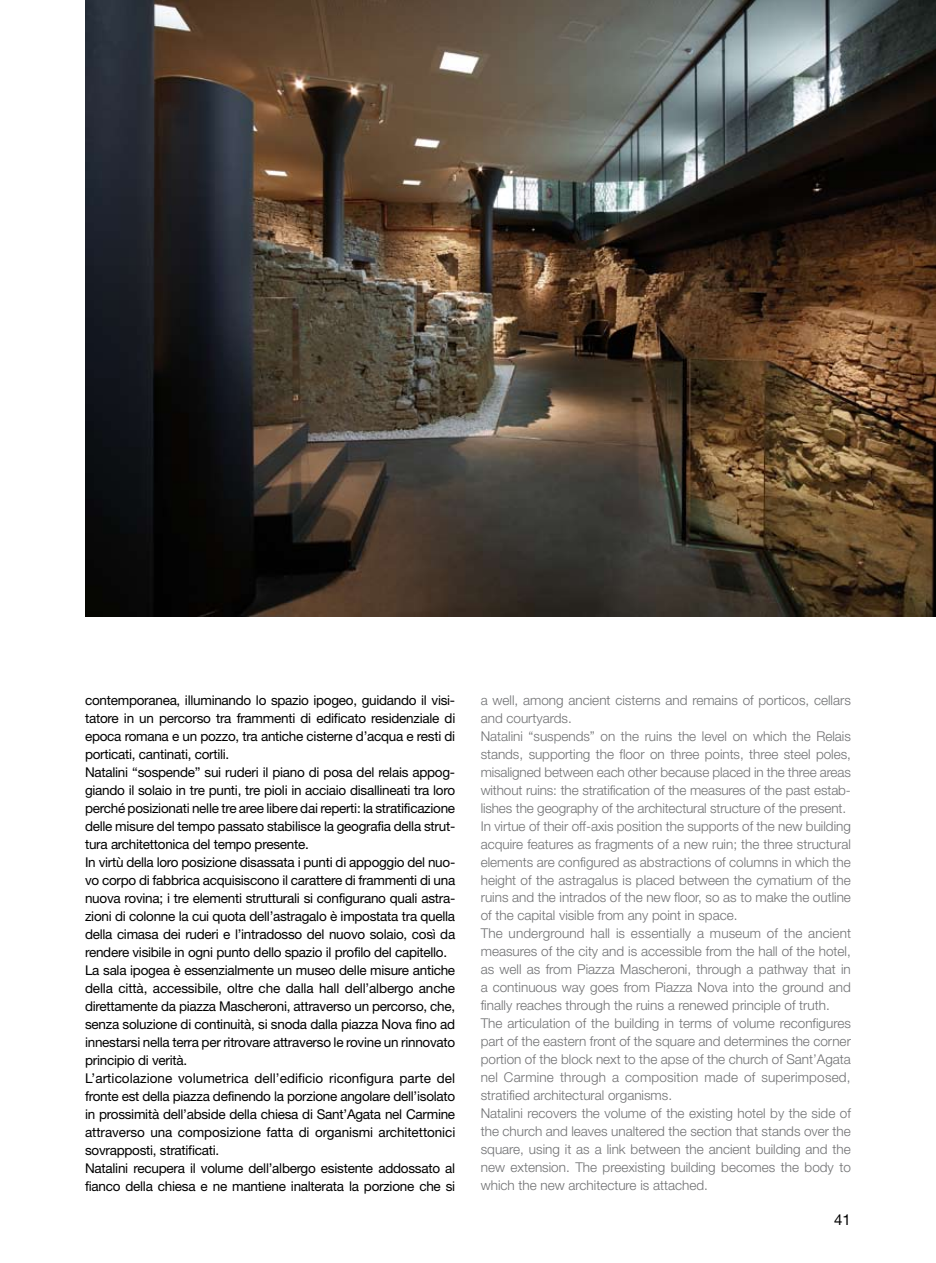
<style>
.page{position:relative;width:936px;height:1263px;background:#fff}
.page>*{position:absolute;margin:0;border:0;box-sizing:border-box;transform-origin:0 0}
.t1{font:15px "Helvetica Neue LT Pro";color:#000}
.t2{font:13.5px/18px "Helvetica Neue LT Pro";letter-spacing:-.02em;color:#000}
.t3{font:300 13.5px/18px "Helvetica Neue LT Pro";color:#707173}
</style>
<div class="page">
<img style="left:85px;top:0;width:850px;height:617px">
<p class="t2" style="left:85px;top:690px;width:372px">contemporanea, illuminando lo spazio ipogeo, guidando il visi&shy;tatore in un percorso tra frammenti di edificato residenziale di epoca romana e un pozzo, tra antiche cisterne d’acqua e resti di porticati, cantinati, cortili.<br>Natalini “sospende” sui ruderi il piano di posa del relais appog&shy;giando il solaio in tre punti, tre pioli in acciaio disallineati tra loro perché posizionati nelle tre aree libere dai reperti: la stratificazione delle misure del tempo passato stabilisce la geografia della strut&shy;tura architettonica del tempo presente.<br>In virtù della loro posizione disassata i punti di appoggio del nuo&shy;vo corpo di fabbrica acquisiscono il carattere di frammenti di una nuova rovina; i tre elementi strutturali si configurano quali astra&shy;zioni di colonne la cui quota dell’astragalo è impostata tra quella della cimasa dei ruderi e l’intradosso del nuovo solaio, così da rendere visibile in ogni punto dello spazio il profilo del capitello.<br>La sala ipogea è essenzialmente un museo delle misure antiche della città, accessibile, oltre che dalla hall dell’albergo anche direttamente da piazza Mascheroni, attraverso un percorso, che, senza soluzione di continuità, si snoda dalla piazza Nova fino ad innestarsi nella terra per ritrovare attraverso le rovine un rinnovato principio di verità.<br>L’articolazione volumetrica dell’edificio riconfigura parte del fronte est della piazza definendo la porzione angolare dell’isolato in prossimità dell’abside della chiesa di Sant’Agata nel Carmine attraverso una composizione fatta di organismi architettonici sovrapposti, stratificati.<br>Natalini recupera il volume dell’albergo esistente addossato al fianco della chiesa e ne mantiene inalterata la porzione che si</p>
<p class="t3" style="left:480px;top:690px;width:372px">a well, among ancient cisterns and remains of porticos, cellars and courtyards.<br>Natalini “suspends” on the ruins the level on which the Relais stands, supporting the floor on three points, three steel poles, misaligned between each other because placed in the three areas without ruins: the stratification of the measures of the past estab&shy;lishes the geography of the architectural structure of the present.<br>In virtue of their off-axis position the supports of the new building acquire features as fragments of a new ruin; the three structural elements are configured as abstractions of columns in which the height of the astragalus is placed between the cymatium of the ruins and the intrados of the new floor, so as to make the outline of the capital visible from any point in space.<br>The underground hall is essentially a museum of the ancient measures of the city and is accessible from the hall of the hotel, as well as from Piazza Mascheroni, through a pathway that in a continuous way goes from Piazza Nova into the ground and finally reaches through the ruins a renewed principle of truth.<br>The articulation of the building in terms of volume reconfigures part of the eastern front of the square and determines the corner portion of the block next to the apse of the church of Sant’Agata nel Carmine through a composition made of superimposed, stratified architectural organisms.<br>Natalini recovers the volume of the existing hotel by the side of the church and leaves unaltered the section that stands over the square, using it as a link between the ancient building and the new extension. The preexisting building becomes the body to which the new architecture is attached.</p>
<p class="t1" style="left:834px;top:1210px;width:18px">41</p>
</div>
